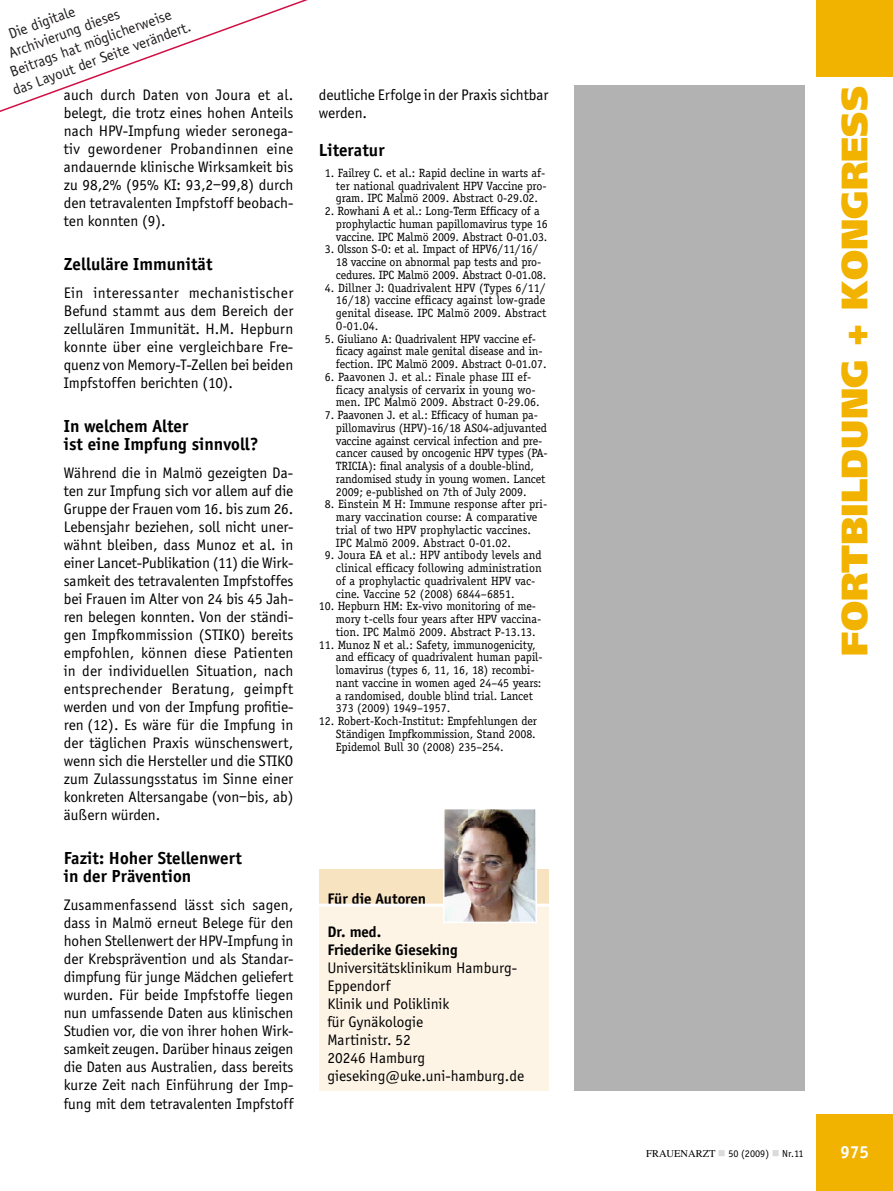
<style>
.page{position:relative;width:893px;height:1191px;background:#fff}
.page>*{position:absolute;margin:0;border:0;box-sizing:border-box;transform-origin:0 0}
.t1{font:900 36.75px "Frutiger LT Pro";color:#f1b300}
.t2{font:700 18px/18px "Officina Sans";letter-spacing:.005em;color:#000}
.t3{font:700 18px "Officina Sans";color:#fff}
.t4{font:15.75px/18px "Officina Sans";color:#000;text-align:justify}
.t5{font:700 15.75px/18px "Officina Sans";color:#000}
.t6{font:15px "Officina Sans Std";color:#231f20}
.t7{font:12px/12.8px "Officina Serif";letter-spacing:-.01em;color:#000}
.t8{font:10.5px "Officina Sans";color:#000}
.s1{font-family:"Times"}
.s2{color:#dadada}
</style>
<div class="page">
<div style="left:816px;top:1114px;width:77px;height:77px;background:#f1b300"></div>
<div style="left:816px;top:0;width:77px;height:77px;background:#f1b300"></div>
<div style="left:319px;top:905px;width:230px;height:185px;background:#fdf4e6"></div>
<div style="left:319px;top:869px;width:230px;height:36px;background:#f8e3c0"></div>
<hr style="left:319px;top:903px;width:230px;height:3px;background:#fff">
<img style="left:446px;top:811px;width:88px;height:109px">
<div style="left:443px;top:808px;width:94px;height:115px;border:2px solid #fff"></div>
<div style="left:574px;top:85px;width:230px;height:1005px;background:#b3b2b2"></div>
<svg style="left:0;top:0;width:308px;height:112px"></svg>
<p class="t6" style="left:6px;top:26px;width:71px;rotate:-20deg">Die digitale</p>
<p class="t6" style="left:6px;top:45px;width:119px;rotate:-20deg">Archivierung dieses</p>
<p class="t6" style="left:8px;top:64px;width:172px;rotate:-20deg">Beitrags hat möglicherweise</p>
<p class="t6" style="left:10px;top:82px;width:190px;rotate:-20deg">das Layout der Seite verändert.</p>
<p class="t4" style="left:64px;top:86px;width:231px">auch durch Daten von Joura et al. belegt, die trotz eines hohen Anteils nach HPV-Impfung wieder seronega&shy;tiv gewordener Probandinnen eine andauernde klinische Wirksamkeit bis zu 98,2% (95% KI: 93,2–99,8) durch den tetravalenten Impfstoff beobach&shy;ten konnten (9).</p>
<h2 class="t2" style="left:64px;top:254px;width:150px">Zelluläre Immunität</h2>
<h3 class="t4" style="left:64px;top:284px;width:231px">Ein interessanter mechanistischer Befund stammt aus dem Bereich der zellulären Immunität. H.M. Hepburn konnte über eine vergleichbare Fre&shy;quenz von Memory-T-Zellen bei beiden Impfstoffen berichten (10).</h3>
<h2 class="t2" style="left:64px;top:416px;width:196px">In welchem Alter<br>ist eine Impfung sinnvoll?</h2>
<p class="t4" style="left:64px;top:464px;width:231px">Während die in Malmö gezeigten Da&shy;ten zur Impfung sich vor allem auf die Gruppe der Frauen vom 16. bis zum 26.<br>Lebensjahr beziehen, soll nicht uner&shy;wähnt bleiben, dass Munoz et al. in einer Lancet-Publikation (11) die Wirk&shy;samkeit des tetravalenten Impfstoffes bei Frauen im Alter von 24 bis 45 Jah&shy;ren belegen konnten. Von der ständi&shy;gen Impfkommission (STIKO) bereits empfohlen, können diese Patienten in der individuellen Situation, nach entsprechender Beratung, geimpft werden und von der Impfung profitie&shy;ren (12). Es wäre für die Impfung in der täglichen Praxis wünschenswert, wenn sich die Hersteller und die STIKO zum Zulassungsstatus im Sinne einer konkreten Altersangabe (von–bis, ab) äußern würden.</p>
<h2 class="t2" style="left:64px;top:848px;width:180px">Fazit: Hoher Stellenwert in der Prävention</h2>
<p class="t4" style="left:64px;top:896px;width:231px">Zusammenfassend lässt sich sagen, dass in Malmö erneut Belege für den hohen Stellenwert der HPV-Impfung in der Krebsprävention und als Standar&shy;dimpfung für junge Mädchen geliefert wurden. Für beide Impfstoffe liegen nun umfassende Daten aus klinischen Studien vor, die von ihrer hohen Wirk&shy;samkeit zeugen. Darüber hinaus zeigen die Daten aus Australien, dass bereits kurze Zeit nach Einführung der Imp&shy;fung mit dem tetravalenten Impfstoff</p>
<h3 class="t4" style="left:319px;top:86px;width:231px">deutliche Erfolge in der Praxis sichtbar werden.</h3>
<h2 class="t2" style="left:319px;top:140px;width:67px">Literatur</h2>
<p class="t7" style="left:336px;top:166px;width:212px;text-align:justify;text-indent:-11px">1. Failrey C. et al.: Rapid decline in warts af&shy;ter national quadrivalent HPV Vaccine pro&shy;gram. IPC Malmö 2009. Abstract 0-29.02.</p>
<p class="t7" style="left:336px;top:205px;width:213px;text-indent:-11px">2. Rowhani A et al.: Long-Term Efficacy of a prophylactic human papillomavirus type 16 vaccine. IPC Malmö 2009. Abstract O-01.03.</p>
<p class="t7" style="left:336px;top:243px;width:212px;text-indent:-11px">3. Olsson S-O: et al. Impact of HPV6/11/16/<br>18 vaccine on abnormal pap tests and pro&shy;cedures. IPC Malmö 2009. Abstract O-01.08.</p>
<p class="t7" style="left:336px;top:281px;width:212px;text-align:justify;text-indent:-11px">4. Dillner J: Quadrivalent HPV (Types 6/11/ 16/18) vaccine efficacy against low-grade genital disease. IPC Malmö 2009. Abstract O-01.04.</p>
<p class="t7" style="left:336px;top:332px;width:212px;text-indent:-11px">5. Giuliano A: Quadrivalent HPV vaccine ef&shy;ficacy against male genital disease and in&shy;fection. IPC Malmö 2009. Abstract O-01.07.</p>
<p class="t7" style="left:336px;top:370px;width:205px;text-indent:-11px">6. Paavonen J. et al.: Finale phase III ef&shy;ficacy analysis of cervarix in young wo&shy;men. IPC Malmö 2009. Abstract O-29.06.</p>
<p class="t7" style="left:336px;top:409px;width:213px;text-indent:-11px">7. Paavonen J. et al.: Efficacy of human pa&shy;pillomavirus (HPV)-16/18 AS04-adjuvanted vaccine against cervical infection and pre&shy;cancer caused by oncogenic HPV types (PA-TRICIA): final analysis of a double-blind, randomised study in young women. Lancet 2009; e-published on 7th of July 2009.</p>
<p class="t7" style="left:336px;top:498px;width:213px;text-indent:-11px">8. Einstein M H: Immune response after pri&shy;mary vaccination course: A comparative trial of two HPV prophylactic vaccines.<br>IPC Malmö 2009. Abstract O-01.02.</p>
<p class="t7" style="left:336px;top:549px;width:207px;text-indent:-11px">9. Joura EA et al.: HPV antibody levels and clinical efficacy following administration of a prophylactic quadrivalent HPV vac&shy;cine. Vaccine 52 (2008) 6844–6851.</p>
<p class="t7" style="left:336px;top:600px;width:207px;text-indent:-17px">10. Hepburn HM: Ex-vivo monitoring of me&shy;mory t-cells four years after HPV vaccina&shy;tion. IPC Malmö 2009. Abstract P-13.13.</p>
<p class="t7" style="left:336px;top:638px;width:208px;text-indent:-17px">11. Munoz N et al.: Safety, immunogenicity, and efficacy of quadrivalent human papil&shy;lomavirus (types 6, 11, 16, 18) recombi&shy;nant vaccine in women aged 24–45 years: a randomised, double blind trial. Lancet 373 (2009) 1949–1957.</p>
<p class="t7" style="left:336px;top:714px;width:203px;text-align:justify;text-indent:-17px">12. Robert-Koch-Institut: Empfehlungen der Ständigen Impfkommission, Stand 2008.<br>Epidemol Bull 30 (2008) 235–254.</p>
<h3 class="t5" style="left:327px;top:889px;width:100px">Für die Autoren</h3>
<h3 class="t5" style="left:327px;top:923px;width:132px">Dr. med.<br>Friederike Gieseking</h3>
<h3 class="t4" style="left:327px;top:959px;width:198px;text-align:left">Universitätsklinikum Hamburg-<br>Eppendorf<br>Klinik und Poliklinik<br>für Gynäkologie<br>Martinistr. 52<br>20246 Hamburg gieseking@uke.uni-hamburg.de</h3>
<h1 class="t1" style="left:832px;top:655px;width:571px;rotate:-90deg">FORTBILDUNG + KONGRESS</h1>
<p class="t8" style="left:646px;top:1147px;width:159px"><span class="s1">FRAUENARZT</span> <span class="s2">■</span> 50 (2009) <span class="s2">■</span> Nr.11</p>
<h2 class="t3" style="left:841px;top:1141px;width:30px">975</h2>
</div>
